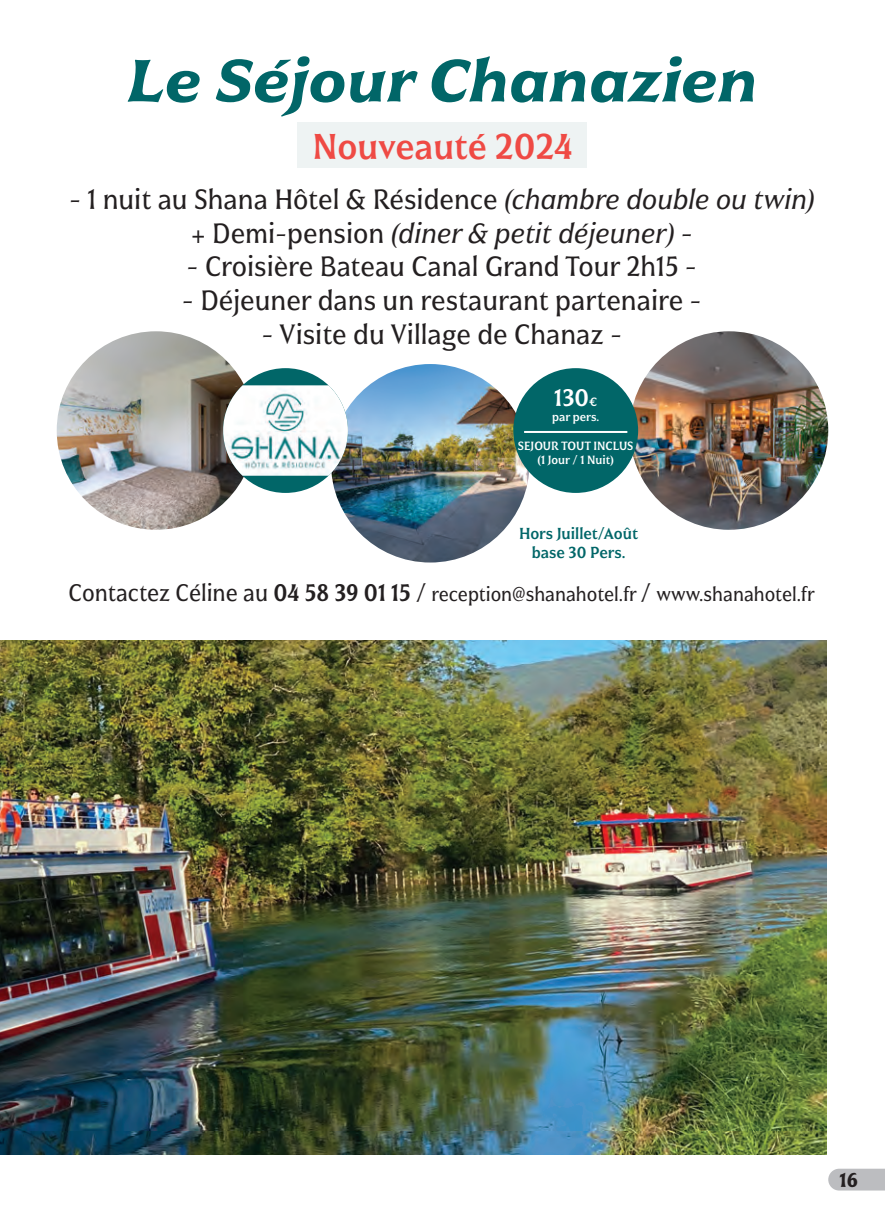
<style>
.page{position:relative;width:885px;height:1225px;background:#fff}
.page>*{position:absolute;margin:0;border:0;box-sizing:border-box;transform-origin:0 0}
.t1{font:italic 700 expanded 60px "Civane";color:#016668}
.t2{font:36px "Civane Con Med";color:#ef4a44}
.t3{font:28px "Civane Con Reg";color:#231f20}
.t4{font:28px "Civane Con Reg It";color:#231f20}
.t5{font:24px "Civane Con Med";color:#fff}
.t6{font:20px "Civane Con Reg";color:#231f20}
.t7{font:20px "Civane Con Dem";color:#231f20}
.t8{font:16px/19.2px "Civane Con Med";color:#016668;text-align:center}
.t9{font:12px/14.4px "Civane Con Med";color:#fff;text-align:center}
.s1{font-family:"Civane Con Reg It"}
.s2{font-family:"Civane Con Reg"}
.s3{font-size:12px}
.s4{font-size:24px}
.s5{font-family:"Civane Con Med";font-size:24px}
</style>
<div class="page">
<svg style="left:828px;top:1168px;width:56px;height:22px"></svg>
<img style="left:629px;top:331px;width:199px;height:199px;border-radius:99px">
<img style="left:331px;top:364px;width:198px;height:198px;border-radius:99px">
<div style="left:297px;top:122px;width:289px;height:46px;background:#eef3f3"></div>
<img style="left:57px;top:331px;width:198px;height:199px;border-radius:99px">
<div style="left:513px;top:368px;width:125px;height:125px;background:#016668;border-radius:50%"></div>
<hr style="left:524px;top:431px;width:103px;height:2px;background:#fff">
<div style="left:223px;top:368px;width:125px;height:125px;background:#016668;border-radius:50%"></div>
<img style="left:223px;top:385px;width:125px;height:91px">
<img style="left:0;top:641px;width:826px;height:513px">
<h1 class="t1" style="left:126px;top:43px;width:632px">Le Séjour Chanazien</h1>
<p class="t2" style="left:312px;top:124px;width:262px">Nouveauté 2024</p>
<p class="t3" style="left:69px;top:182px;width:747px">- 1 nuit au Shana Hôtel &amp; Résidence <span class="s1">(chambre double ou twin)</span></p>
<p class="t4" style="left:191px;top:215px;width:503px"><span class="s2">+ Demi-pension</span> (diner &amp; petit déjeuner) <span class="s2">-</span></p>
<p class="t3" style="left:186px;top:249px;width:512px">- Croisière Bateau Canal Grand Tour 2h15 -</p>
<p class="t3" style="left:182px;top:283px;width:521px">- Déjeuner dans un restaurant partenaire -</p>
<p class="t3" style="left:261px;top:316px;width:362px">- Visite du Village de Chanaz -</p>
<p class="t5" style="left:554px;top:383px;width:45px">130<span class="s3">€</span></p>
<p class="t9" style="left:552px;top:409px;width:49px">par pers.</p>
<p class="t9" style="left:518px;top:438px;width:117px">SEJOUR TOUT INCLUS (1 Jour / 1 Nuit)</p>
<p class="t8" style="left:519px;top:524px;width:120px">Hors Juillet/Août base 30 Pers.</p>
<p class="t6" style="left:69px;top:581px;width:747px"><span class="s4">Contactez Céline au</span> <span class="s5">04 58 39 01 15</span> <span class="s4">/</span> reception@shanahotel.fr <span class="s4">/</span> www.shanahotel.fr</p>
<p class="t7" style="left:839px;top:1167px;width:20px">16</p>
</div>
